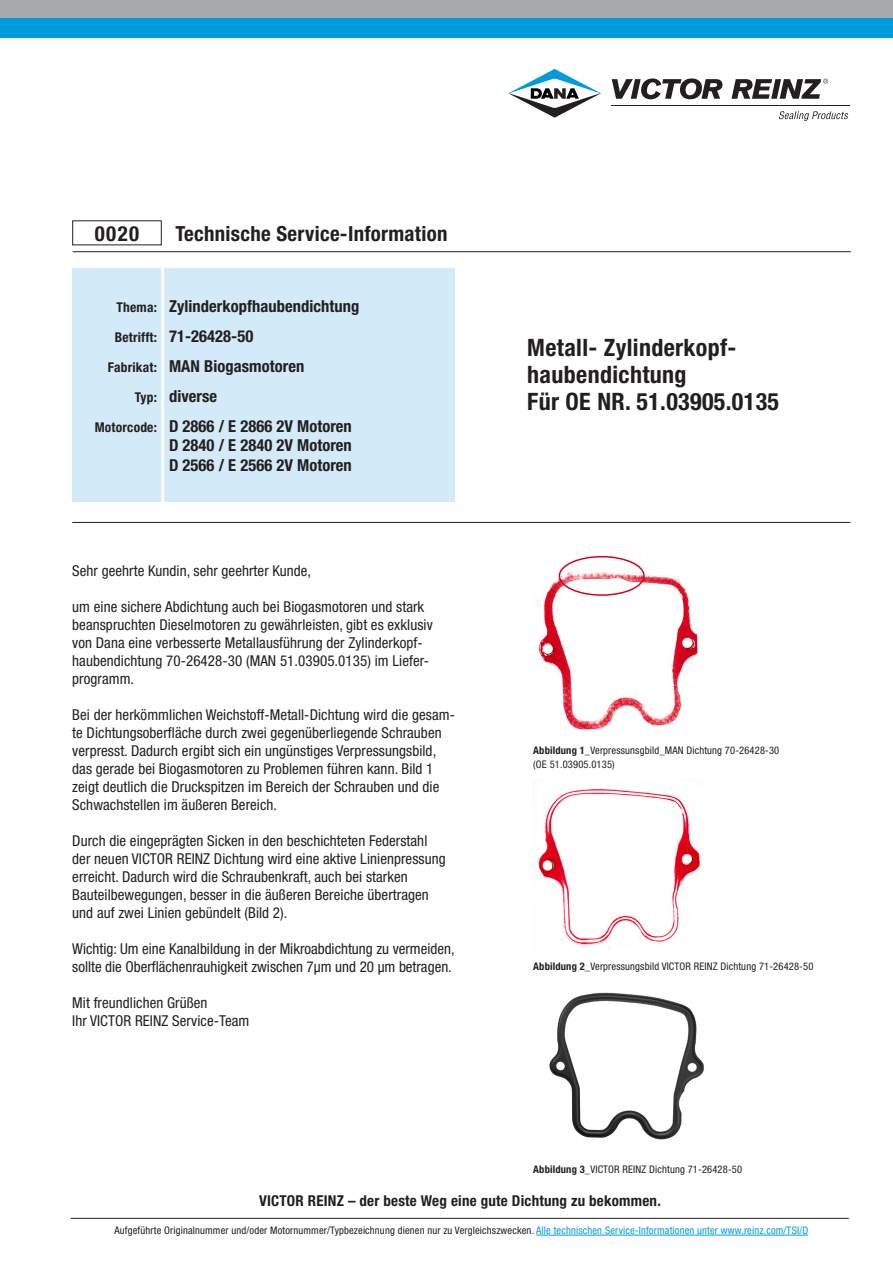
<style>
.page{position:relative;width:893px;height:1263px;background:#fff}
.page>*{position:absolute;margin:0;border:0;box-sizing:border-box;transform-origin:0 0}
.t1{font:700 condensed 24px/27px "Helvetica Neue";letter-spacing:.015em;color:#231f20}
.t2{font:700 condensed 20.85px "Helvetica Neue";letter-spacing:.015em;color:#231f20}
.t3{font:700 condensed 16.5px/19.5px "Helvetica Neue";letter-spacing:.005em;color:#231f20}
.t4{font:condensed 15px/18px "Helvetica Neue";letter-spacing:.005em;color:#231f20}
.t5{font:700 condensed 15px "Helvetica Neue";letter-spacing:.015em;color:#231f20}
.t6{font:condensed 10.5px/13.5px "Helvetica Neue";letter-spacing:.015em;color:#231f20}
.s1{font-size:13.5px}
.s2{font-weight:700}
.s3{color:#009cdb}
</style>
<div class="page">
<hr style="left:71px;top:1218px;width:778px;height:1px;background:#231f20">
<div style="left:0;top:0;width:893px;height:37px;background:#009cdb"></div>
<div style="left:0;top:0;width:893px;height:17px;background:#a8a9ad"></div>
<hr style="left:611px;top:105px;width:239px;height:1px;background:#231f20">
<svg style="left:612px;top:78px;width:111px;height:21px"></svg>
<svg style="left:731px;top:79px;width:97px;height:20px"></svg>
<svg style="left:508px;top:69px;width:93px;height:49px"></svg>
<svg style="left:779px;top:111px;width:69px;height:10px"></svg>
<div style="left:72px;top:268px;width:383px;height:234px;background:#d3ebf8"></div>
<hr style="left:161px;top:266px;width:3px;height:246px;background:#fff">
<hr style="left:72px;top:522px;width:778px;height:1px;background:#231f20">
<hr style="left:73px;top:251px;width:778px;height:1px;background:#231f20">
<img style="left:537px;top:564px;width:161px;height:166px">
<img style="left:533px;top:780px;width:167px;height:168px">
<img style="left:549px;top:992px;width:155px;height:148px">
<div style="left:559px;top:556px;width:86px;height:40px;border:2px solid #d4021d;border-radius:50%"></div>
<hr style="left:536px;top:1235px;width:272px;height:1px;background:#009cdb">
<h2 class="t2" style="left:95px;top:221px;width:46px">0020</h2>
<h2 class="t2" style="left:175px;top:221px;width:274px">Technische Service-Information</h2>
<p class="t3" style="left:117px;top:297px;width:244px"><span class="s1">Thema:</span> Zylinderkopfhaubendichtung</p>
<p class="t3" style="left:115px;top:326px;width:140px"><span class="s1">Betrifft:</span> 71-26428-50</p>
<p class="t3" style="left:108px;top:356px;width:198px"><span class="s1">Fabrikat:</span> MAN Biogasmotoren</p>
<p class="t3" style="left:135px;top:386px;width:84px"><span class="s1">Typ:</span> diverse</p>
<p class="t3" style="left:95px;top:416px;width:259px"><span class="s1">Motorcode:</span> D 2866 / E 2866 2V Motoren</p>
<p class="t3" style="left:169px;top:435px;width:184px">D 2840 / E 2840 2V Motoren<br>D 2566 / E 2566 2V Motoren</p>
<p class="t4" style="left:72px;top:562px;width:240px">Sehr geehrte Kundin, sehr geehrter Kunde,</p>
<p class="t4" style="left:72px;top:598px;width:362px">um eine sichere Abdichtung auch bei Biogasmotoren und stark beanspruchten Dieselmotoren zu gewährleisten, gibt es exklusiv von Dana eine verbesserte Metallausführung der Zylinderkopf&shy;haubendichtung 70-26428-30 (MAN 51.03905.0135) im Liefer&shy;programm.</p>
<p class="t4" style="left:72px;top:706px;width:384px">Bei der herkömmlichen Weichstoff-Metall-Dichtung wird die gesam&shy;te Dichtungsoberfläche durch zwei gegenüberliegende Schrauben verpresst. Dadurch ergibt sich ein ungünstiges Verpressungsbild, das gerade bei Biogasmotoren zu Problemen führen kann. Bild 1 zeigt deutlich die Druckspitzen im Bereich der Schrauben und die Schwachstellen im äußeren Bereich.</p>
<p class="t4" style="left:72px;top:832px;width:375px">Durch die eingeprägten Sicken in den beschichteten Federstahl der neuen VICTOR REINZ Dichtung wird eine aktive Linienpressung erreicht. Dadurch wird die Schraubenkraft, auch bei starken Bauteilbewegungen, besser in die äußeren Bereiche übertragen und auf zwei Linien gebündelt (Bild 2).</p>
<p class="t4" style="left:72px;top:940px;width:384px">Wichtig: Um eine Kanalbildung in der Mikroabdichtung zu vermeiden, sollte die Oberflächenrauhigkeit zwischen 7μm und 20 μm betragen.</p>
<p class="t4" style="left:72px;top:994px;width:179px">Mit freundlichen Grüßen<br>Ihr VICTOR REINZ Service-Team</p>
<h1 class="t1" style="left:527px;top:333px;width:253px">Metall- Zylinderkopf&shy;haubendichtung<br>Für OE NR. 51.03905.0135</h1>
<p class="t6" style="left:533px;top:744px;width:247px"><span class="s2">Abbildung 1</span>_Verpressunsgbild_MAN Dichtung 70-26428-30 (OE 51.03905.0135)</p>
<p class="t6" style="left:533px;top:960px;width:282px"><span class="s2">Abbildung 2_</span>Verpressungsbild VICTOR REINZ Dichtung 71-26428-50</p>
<p class="t6" style="left:533px;top:1162px;width:210px"><span class="s2">Abbildung 3</span>_VICTOR REINZ Dichtung 71-26428-50</p>
<p class="t5" style="left:259px;top:1192px;width:403px">VICTOR REINZ – der beste Weg eine gute Dichtung zu bekommen.</p>
<p class="t6" style="left:114px;top:1223px;width:695px">Aufgeführte Originalnummer und/oder Motornummer/Typbezeichnung dienen nur zu Vergleichszwecken. <span class="s3">Alle technischen Service-Informationen unter www.reinz.com/TSI/D</span></p>
</div>
